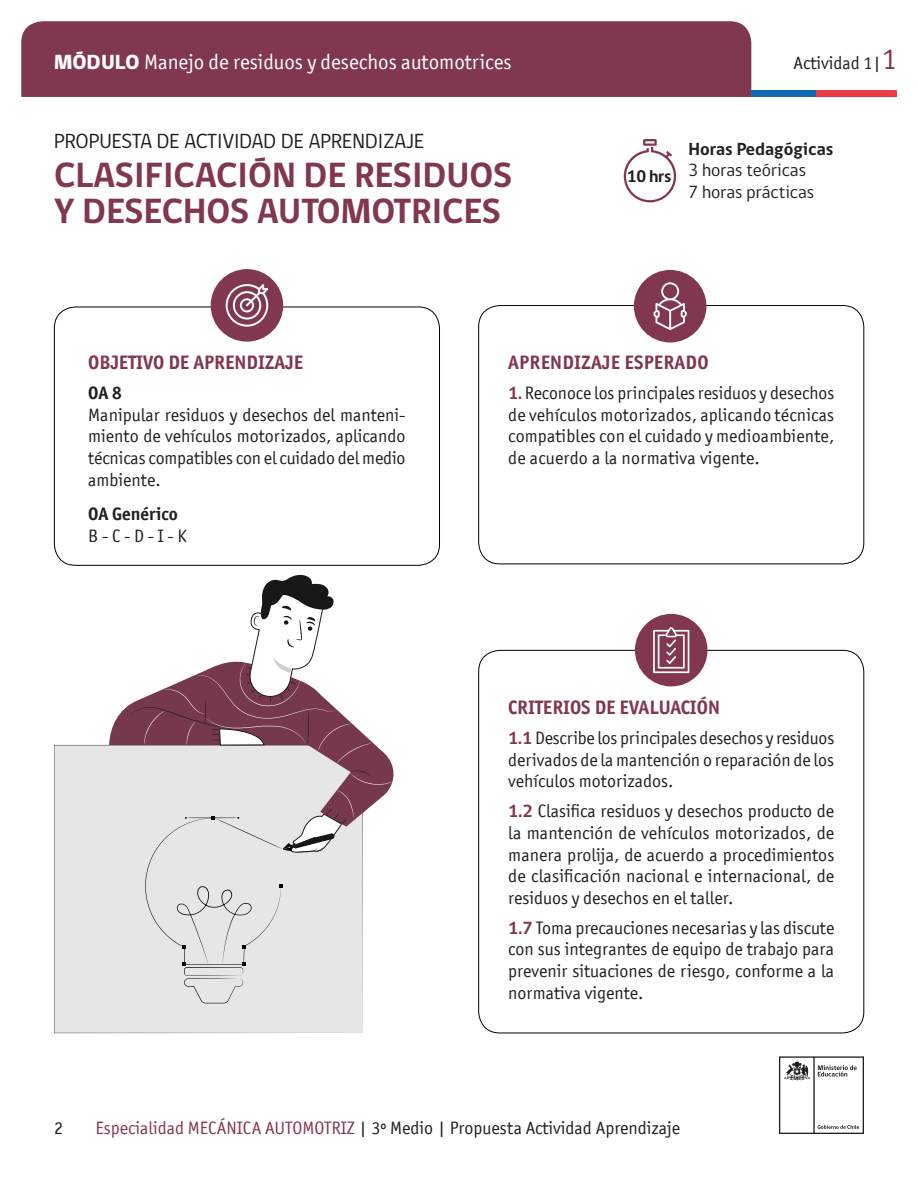
<style>
.page{position:relative;width:918px;height:1188px;background:#fff}
.page>*{position:absolute;margin:0;border:0;box-sizing:border-box;transform-origin:0 0}
.t1{font:700 36px "gob CL";color:#823751}
.t2{font:21px "Officina San ITC";color:#fff}
.t3{font:21px "gob CL";color:#231f20}
.t4{font:700 19.5px "Officina San ITC";color:#823751}
.t5{font:18px/21.6px "Officina San ITC";color:#231f20;text-align:justify}
.t6{font:18px "gob CL";color:#231f20}
.t7{font:700 18px "gob CL";color:#231f20}
.t8{font:700 18px "Officina San ITC";color:#231f20}
.t9{font:700 17.25px "gob CL";color:#231f20}
.s1{font-family:"gob CL";font-weight:800}
.s2{font-size:30px;color:#823751}
.s3{font-family:"gob CL";font-weight:700;color:#823751}
.s4{color:#823751}
</style>
<div class="page">
<svg style="left:779px;top:1056px;width:85px;height:78px"></svg>
<div style="left:21px;top:21px;width:730px;height:76px;background:#823751"></div>
<div style="left:751px;top:90px;width:65px;height:7px;background:#0f69b4"></div>
<div style="left:816px;top:90px;width:81px;height:7px;background:#eb3c46"></div>
<svg style="left:624px;top:139px;width:52px;height:63px"></svg>
<div style="left:478px;top:305px;width:386px;height:259px;border:1px solid #000;border-radius:21px"></div>
<div style="left:54px;top:307px;width:386px;height:259px;border:1px solid #000;border-radius:21px"></div>
<div style="left:211px;top:269px;width:72px;height:73px;background:#823751;border-radius:50%"></div>
<svg style="left:226px;top:284px;width:42px;height:43px"></svg>
<div style="left:634px;top:270px;width:72px;height:72px;background:#823751;border-radius:50%"></div>
<svg style="left:653px;top:282px;width:34px;height:48px"></svg>
<div style="left:635px;top:614px;width:73px;height:72px;background:#823751;border-radius:50%"></div>
<svg style="left:653px;top:627px;width:36px;height:46px"></svg>
<svg style="left:54px;top:745px;width:309px;height:288px;background:#e1e1e1"></svg>
<svg style="left:109px;top:575px;width:285px;height:428px"></svg>
<p class="t2" style="left:54px;top:50px;width:459px"><span class="s1">MÓDULO</span> Manejo de residuos y desechos automotrices</p>
<p class="t5" style="left:794px;top:52px;width:105px">Actividad 1|<span class="s2">1</span></p>
<p class="t3" style="left:54px;top:127px;width:372px">PROPUESTA DE ACTIVIDAD DE APRENDIZAJE</p>
<p class="t1" style="left:54px;top:150px;width:460px">CLASIFICACIÓN DE RESIDUOS</p>
<p class="t1" style="left:54px;top:186px;width:449px">Y DESECHOS AUTOMOTRICES</p>
<p class="t9" style="left:627px;top:164px;width:46px">10 hrs</p>
<p class="t7" style="left:688px;top:136px;width:147px">Horas Pedagógicas</p>
<p class="t6" style="left:688px;top:158px;width:119px">3 horas teóricas</p>
<p class="t6" style="left:688px;top:180px;width:127px">7 horas prácticas</p>
<p class="t4" style="left:88px;top:350px;width:216px">OBJETIVO DE APRENDIZAJE</p>
<p class="t8" style="left:88px;top:382px;width:35px">OA 8</p>
<p class="t5" style="left:88px;top:404px;width:319px">Manipular residuos y desechos del manteni&shy;miento de vehículos motorizados, aplicando técnicas compatibles con el cuidado del medio ambiente.</p>
<p class="t8" style="left:88px;top:503px;width:91px">OA Genérico</p>
<p class="t5" style="left:88px;top:525px;width:100px">B - C - D - I - K</p>
<p class="t4" style="left:508px;top:350px;width:202px">APRENDIZAJE ESPERADO</p>
<p class="t5" style="left:508px;top:382px;width:328px"><span class="s3">1.</span> Reconoce los principales residuos y desechos de vehículos motorizados, aplicando técnicas compatibles con el cuidado y medioambiente, de acuerdo a la normativa vigente.</p>
<p class="t4" style="left:508px;top:695px;width:213px">CRITERIOS DE EVALUACIÓN</p>
<p class="t5" style="left:508px;top:727px;width:328px"><span class="s3">1.1</span> Describe los principales desechos y residuos derivados de la mantención o reparación de los vehículos motorizados.</p>
<p class="t5" style="left:508px;top:800px;width:328px"><span class="s3">1.2</span> Clasifica residuos y desechos producto de la mantención de vehículos motorizados, de manera prolija, de acuerdo a procedimientos de clasificación nacional e internacional, de residuos y desechos en el taller.</p>
<p class="t5" style="left:508px;top:917px;width:328px"><span class="s3">1.7</span> Toma precauciones necesarias y las discute con sus integrantes de equipo de trabajo para prevenir situaciones de riesgo, conforme a la normativa vigente.</p>
<p class="t5" style="left:54px;top:1117px;width:10px">2</p>
<p class="t5" style="left:95px;top:1117px;width:586px"><span class="s4">Especialidad MECÁNICA AUTOMOTRIZ</span> | 3º Medio | Propuesta Actividad Aprendizaje</p>
</div>
